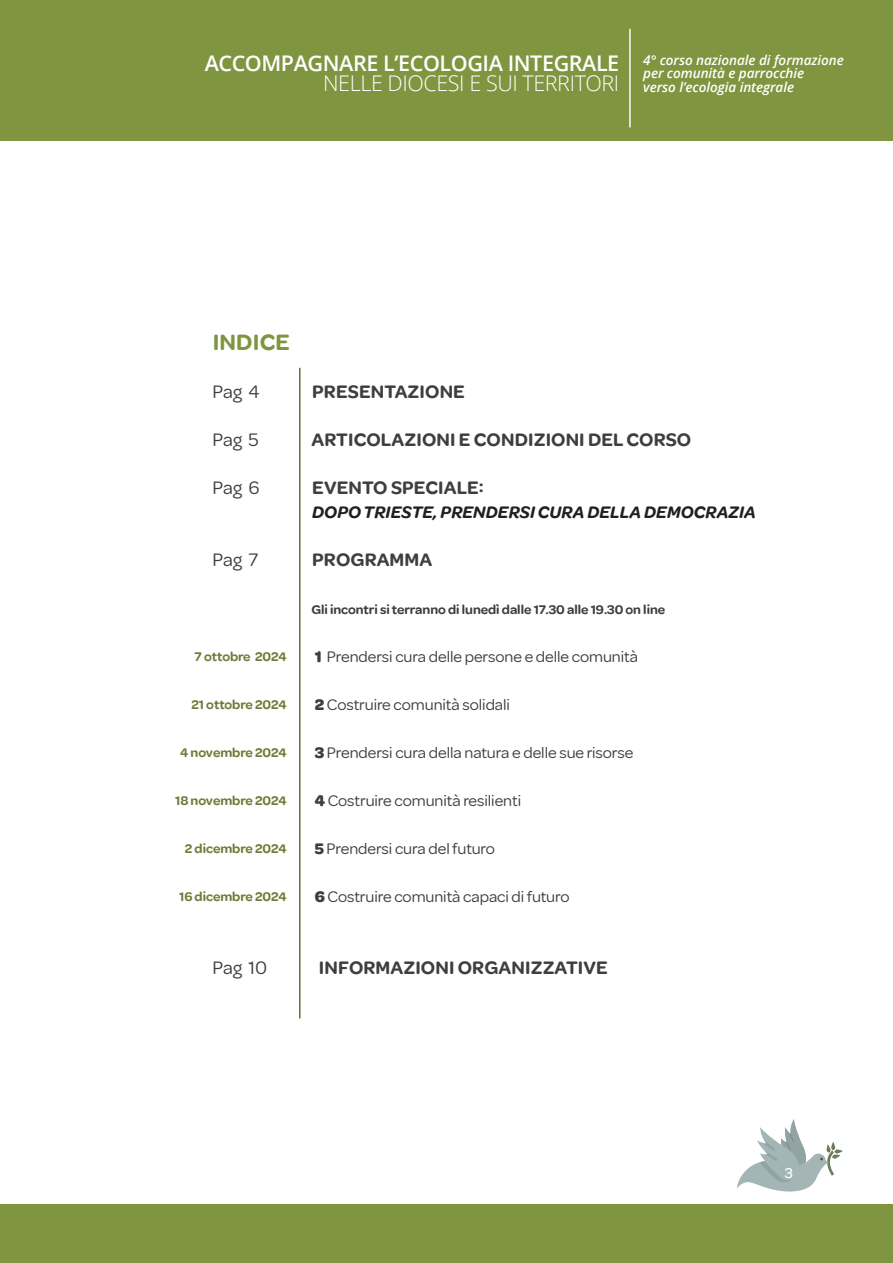
<style>
.page{position:relative;width:893px;height:1263px;background:#fff}
.page>*{position:absolute;margin:0;border:0;box-sizing:border-box;transform-origin:0 0}
.t1{font:600 24px "Omnes";letter-spacing:.005em;color:#80953f}
.t2{font:600 21.6px "Open Sans";letter-spacing:-.02em;color:#fff}
.t3{font:300 21.6px "Open Sans";letter-spacing:-.02em;color:#fff}
.t4{font:600 19.5px "Omnes";letter-spacing:.005em;color:#3e3e3f}
.t5{font:19.5px "Omnes";letter-spacing:-.005em;color:#3e3e3f}
.t6{font:italic 600 18px "Omnes";letter-spacing:.005em;color:#231f20}
.t7{font:16.5px "Omnes";letter-spacing:-.005em;color:#3e3e3f}
.t8{font:500 15px "Omnes";color:#fff}
.t9{font:600 13.5px "Omnes";letter-spacing:-.005em;color:#6c7d39}
.t10{font:italic 600 13.5px/13.4px "Open Sans";letter-spacing:-.005em;color:#fff}
.t11{font:600 13.5px "Omnes";letter-spacing:-.005em;color:#3e3e3f}
.s1{font-weight:700}
</style>
<div class="page">
<div style="left:0;top:0;width:893px;height:140px;background:#80953f"></div>
<hr style="left:629px;top:29px;width:2px;height:98px;background:#fff">
<div style="left:0;top:1205px;width:893px;height:58px;background:#80953f"></div>
<svg style="left:737px;top:1119px;width:106px;height:73px"></svg>
<hr style="left:299px;top:368px;width:2px;height:650px;background:#60732d">
<h2 class="t2" style="left:205px;top:48px;width:416px">ACCOMPAGNARE L’ECOLOGIA INTEGRALE</h2>
<h2 class="t3" style="left:323px;top:68px;width:298px">NELLE DIOCESI E SUI TERRITORI</h2>
<p class="t10" style="left:643px;top:53px;width:202px">4° corso nazionale di formazione per comunità e parrocchie<br>verso l’ecologia integrale</p>
<p class="t1" style="left:213px;top:326px;width:78px">INDICE</p>
<p class="t5" style="left:213px;top:379px;width:48px">Pag 4</p>
<p class="t4" style="left:312px;top:378px;width:154px">PRESENTAZIONE</p>
<p class="t5" style="left:213px;top:427px;width:47px">Pag 5</p>
<p class="t4" style="left:311px;top:426px;width:381px">ARTICOLAZIONI E CONDIZIONI DEL CORSO</p>
<p class="t5" style="left:213px;top:475px;width:48px">Pag 6</p>
<p class="t4" style="left:312px;top:474px;width:173px">EVENTO SPECIALE:</p>
<p class="t6" style="left:312px;top:500px;width:445px">DOPO TRIESTE, PRENDERSI CURA DELLA DEMOCRAZIA</p>
<p class="t5" style="left:213px;top:547px;width:47px">Pag 7</p>
<p class="t4" style="left:312px;top:546px;width:121px">PROGRAMMA</p>
<p class="t11" style="left:311px;top:600px;width:355px">Gli incontri si terranno di lunedì dalle 17.30 alle 19.30 on line</p>
<p class="t7" style="left:315px;top:646px;width:325px"><span class="s1">1</span> Prendersi cura delle persone e delle comunità</p>
<p class="t7" style="left:315px;top:694px;width:197px"><span class="s1">2</span> Costruire comunità solidali</p>
<p class="t7" style="left:315px;top:742px;width:320px"><span class="s1">3</span> Prendersi cura della natura e delle sue risorse</p>
<p class="t7" style="left:315px;top:790px;width:208px"><span class="s1">4</span> Costruire comunità resilienti</p>
<p class="t7" style="left:315px;top:838px;width:182px"><span class="s1">5</span> Prendersi cura del futuro</p>
<p class="t7" style="left:315px;top:886px;width:256px"><span class="s1">6</span> Costruire comunità capaci di futuro</p>
<p class="t9" style="left:195px;top:647px;width:94px">7 ottobre 2024</p>
<p class="t9" style="left:191px;top:695px;width:97px">21 ottobre 2024</p>
<p class="t9" style="left:180px;top:743px;width:108px">4 novembre 2024</p>
<p class="t9" style="left:175px;top:791px;width:113px">18 novembre 2024</p>
<p class="t9" style="left:185px;top:839px;width:103px">2 dicembre 2024</p>
<p class="t9" style="left:179px;top:887px;width:109px">16 dicembre 2024</p>
<p class="t5" style="left:213px;top:955px;width:56px">Pag 10</p>
<p class="t4" style="left:319px;top:954px;width:290px">INFORMAZIONI ORGANIZZATIVE</p>
<p class="t8" style="left:785px;top:1163px;width:10px">3</p>
</div>
